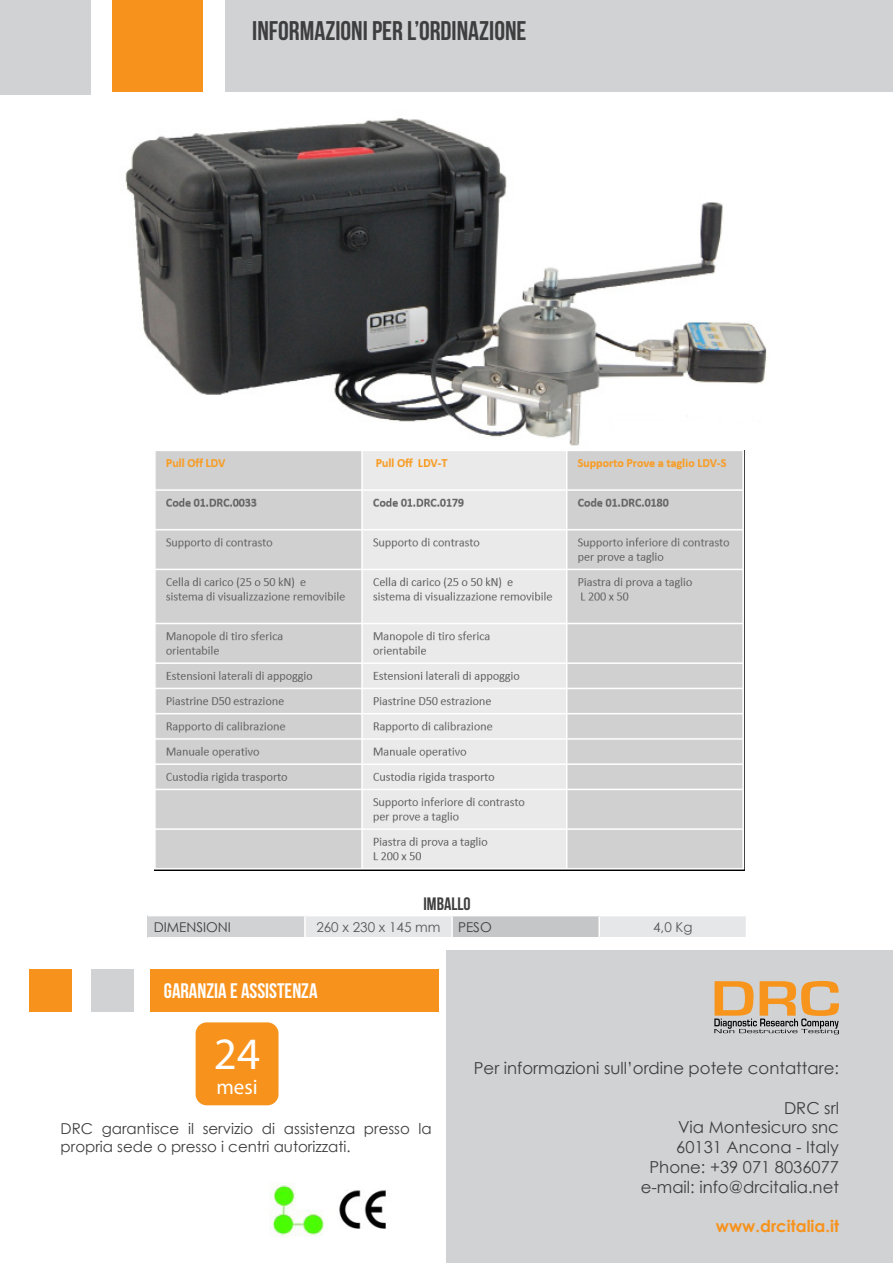
<style>
.page{position:relative;width:893px;height:1263px;background:#fff}
.page>*{position:absolute;margin:0;border:0;box-sizing:border-box;transform-origin:0 0}
.t1{font:45px "Myriad Pro";color:#fff}
.t2{font:700 27px "Bebas Neue";color:#3e3e3f}
.t3{font:700 21px "Bebas Neue";color:#fff}
.t4{font:21px "Myriad Pro";color:#fff}
.t5{font:700 18px "Bebas Neue";color:#3e3e3f}
.t6{font:16.5px "Century Gothic";color:#3e3e3f}
.t7{font:700 16.5px "Century Gothic";color:#f7931d}
.t8{font:15px/18px "Century Gothic";color:#3e3e3f}
.t9{font:13.5px "Century Gothic";color:#57585a}
.t10{font:13.5px "Century Gothic";color:#3e3e3f}
</style>
<div class="page">
<div style="left:225px;top:0;width:668px;height:92px;background:#d1d2d4"></div>
<div style="left:113px;top:0;width:90px;height:92px;background:#f7931d"></div>
<div style="left:0;top:0;width:91px;height:95px;background:#d1d2d4"></div>
<div style="left:150px;top:969px;width:289px;height:42px;background:#f7931d"></div>
<div style="left:30px;top:969px;width:42px;height:42px;background:#f7931d"></div>
<div style="left:91px;top:969px;width:43px;height:42px;background:#d1d2d4"></div>
<div style="left:196px;top:1022px;width:83px;height:83px;background:#f7931d;border-radius:11px"></div>
<img style="left:125px;top:118px;width:642px;height:328px">
<img style="left:271px;top:1182px;width:115px;height:54px">
<div style="left:148px;top:915px;width:157px;height:23px;background:#d1d2d4"></div>
<hr style="left:148px;top:915px;width:157px;height:1px;background:#fff">
<hr style="left:304px;top:916px;width:2px;height:21px;background:#fff">
<svg style="left:306px;top:915px;width:440px;height:22px;background:#dddee0"></svg>
<hr style="left:304px;top:937px;width:148px;height:1px;background:#fff">
<hr style="left:148px;top:937px;width:156px;height:1px;background:#fff">
<img style="left:154px;top:451px;width:590px;height:420px">
<div style="left:446px;top:950px;width:447px;height:313px;background:#d1d2d4"></div>
<img style="left:715px;top:981px;width:124px;height:35px">
<img style="left:714px;top:1018px;width:120px;height:11px">
<img style="left:714px;top:1029px;width:125px;height:5px">
<p class="t2" style="left:252px;top:16px;width:276px">INFORMAZIONI PER L’ORDINAZIONE</p>
<p class="t5" style="left:424px;top:893px;width:49px">IMBALLO</p>
<p class="t10" style="left:154px;top:917px;width:79px">DIMENSIONI</p>
<p class="t9" style="left:316px;top:917px;width:126px">260 x 230 x 145 mm</p>
<p class="t10" style="left:458px;top:917px;width:35px">PESO</p>
<p class="t9" style="left:653px;top:917px;width:41px">4,0 Kg</p>
<p class="t3" style="left:164px;top:979px;width:155px">GARANZIA E ASSISTENZA</p>
<p class="t1" style="left:214px;top:1026px;width:48px">24</p>
<p class="t4" style="left:216px;top:1074px;width:43px">mesi</p>
<p class="t8" style="left:61px;top:1119px;width:373px">DRC garantisce il servizio di assistenza presso la propria sede o presso i centri autorizzati.</p>
<p class="t6" style="left:474px;top:1056px;width:367px">Per informazioni sull’ordine potete contattare:</p>
<p class="t6" style="left:784px;top:1096px;width:56px">DRC srl</p>
<p class="t6" style="left:678px;top:1116px;width:162px">Via Montesicuro snc</p>
<p class="t6" style="left:676px;top:1136px;width:164px">60131 Ancona - Italy</p>
<p class="t6" style="left:649px;top:1155px;width:191px">Phone: +39 071 8036077</p>
<p class="t6" style="left:641px;top:1175px;width:200px">e-mail: info@drcitalia.net</p>
<p class="t7" style="left:716px;top:1214px;width:125px">www.drcitalia.it</p>
</div>
